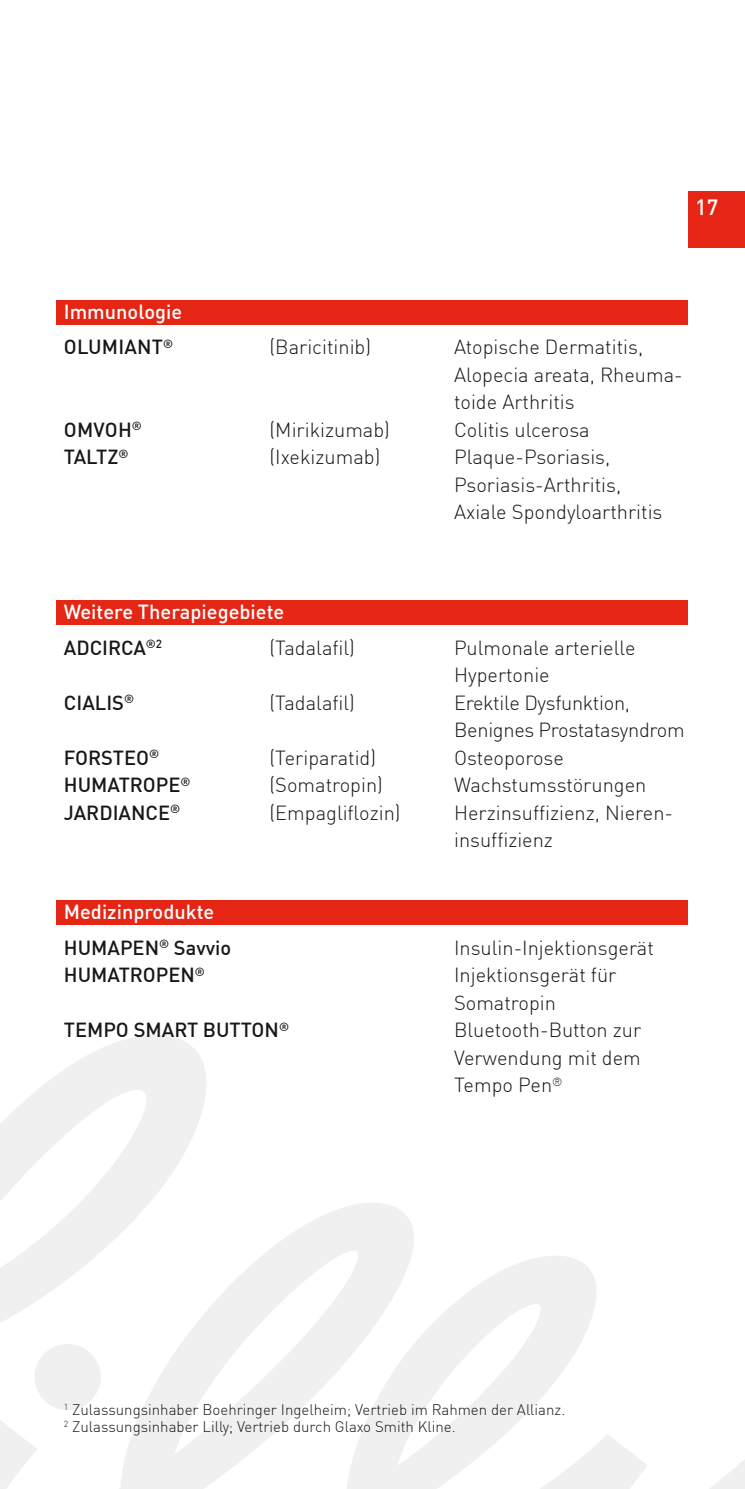
<style>
.page{position:relative;width:745px;height:1489px;background:#fff}
.page>*{position:absolute;margin:0;border:0;box-sizing:border-box;transform-origin:0 0}
.t1{font:500 21.5px "DIN Pro";color:#fff}
.t2{font:300 20px/27.5px "DIN Pro";color:#181716}
.t3{font:500 20px/35.5px "DIN Pro";color:#fff}
.t4{font:500 20px "DIN Pro";color:#181716}
.t5{font:300 15px/17.5px "DIN Pro";color:#181716}
.s1{color:#181716}
</style>
<div class="page">
<div style="left:687px;top:191px;width:57px;height:57px;background:#e52615"></div>
<svg style="left:0;top:1035px;width:744px;height:453px"></svg>
<div style="left:57px;top:300px;width:630px;height:25px;background:#e52615"></div>
<div style="left:57px;top:600px;width:630px;height:25px;background:#e52615"></div>
<div style="left:57px;top:900px;width:630px;height:25px;background:#e52615"></div>
<p class="t1" style="left:694px;top:191px;width:25px">17</p>
<p class="t3" style="left:64px;top:293px;width:120px">Immunologie<br><span class="s1">OLUMIANT</span><sup>®</sup></p>
<p class="t2" style="left:269px;top:332px;width:103px">(Baricitinib)</p>
<p class="t2" style="left:454px;top:332px;width:230px">Atopische Dermatitis,<br>Alopecia areata, Rheuma&shy;toide Arthritis</p>
<p class="t4" style="left:64px;top:414px;width:79px">OMVOH<sup>®</sup></p>
<p class="t2" style="left:269px;top:414px;width:122px">(Mirikizumab)</p>
<p class="t2" style="left:454px;top:414px;width:137px">Colitis ulcerosa</p>
<p class="t4" style="left:64px;top:441px;width:66px">TALTZ<sup>®</sup></p>
<p class="t2" style="left:269px;top:442px;width:112px">(Ixekizumab)</p>
<p class="t2" style="left:454px;top:442px;width:210px">Plaque-Psoriasis,<br>Psoriasis-Arthritis,<br>Axiale Spondyloarthritis</p>
<p class="t3" style="left:64px;top:593px;width:222px">Weitere Therapiegebiete<br><span class="s1">ADCIRCA</span><sup>®2</sup></p>
<p class="t2" style="left:269px;top:632px;width:87px">(Tadalafil)</p>
<p class="t2" style="left:454px;top:632px;width:183px">Pulmonale arterielle<br>Hypertonie</p>
<p class="t4" style="left:64px;top:687px;width:72px">CIALIS<sup>®</sup></p>
<p class="t2" style="left:269px;top:687px;width:87px">(Tadalafil)</p>
<p class="t2" style="left:454px;top:687px;width:232px">Erektile Dysfunktion,<br>Benignes Prostatasyndrom</p>
<p class="t4" style="left:64px;top:742px;width:97px">FORSTEO<sup>®</sup></p>
<p class="t2" style="left:269px;top:742px;width:108px">(Teriparatid)</p>
<p class="t2" style="left:454px;top:742px;width:111px">Osteoporose</p>
<p class="t4" style="left:64px;top:769px;width:128px">HUMATROPE<sup>®</sup></p>
<p class="t2" style="left:269px;top:770px;width:115px">(Somatropin)</p>
<p class="t2" style="left:454px;top:770px;width:194px">Wachstumsstörungen</p>
<p class="t4" style="left:64px;top:797px;width:118px">JARDIANCE<sup>®</sup></p>
<p class="t2" style="left:269px;top:797px;width:132px">(Empagliflozin)</p>
<p class="t2" style="left:454px;top:797px;width:220px">Herzinsuffizienz, Nieren&shy;insuffizienz</p>
<p class="t3" style="left:64px;top:893px;width:169px">Medizinprodukte<br><span class="s1">HUMAPEN</span><sup>®</sup> <span class="s1">Savvio</span></p>
<p class="t2" style="left:454px;top:932px;width:201px">Insulin-Injektionsgerät</p>
<p class="t4" style="left:64px;top:959px;width:142px">HUMATROPEN<sup>®</sup></p>
<p class="t2" style="left:454px;top:960px;width:164px">Injektionsgerät für<br>Somatropin</p>
<p class="t4" style="left:64px;top:1014px;width:226px">TEMPO SMART BUTTON<sup>®</sup></p>
<p class="t2" style="left:454px;top:1015px;width:188px;text-align:justify">Bluetooth-Button zur Verwendung mit dem Tempo Pen<sup>®</sup></p>
<p class="t5" style="left:64px;top:1399px;width:502px"><sup>1</sup> Zulassungsinhaber Boehringer Ingelheim; Vertrieb im Rahmen der Allianz.<br><sup>2</sup> Zulassungsinhaber Lilly; Vertrieb durch Glaxo Smith Kline.</p>
</div>
